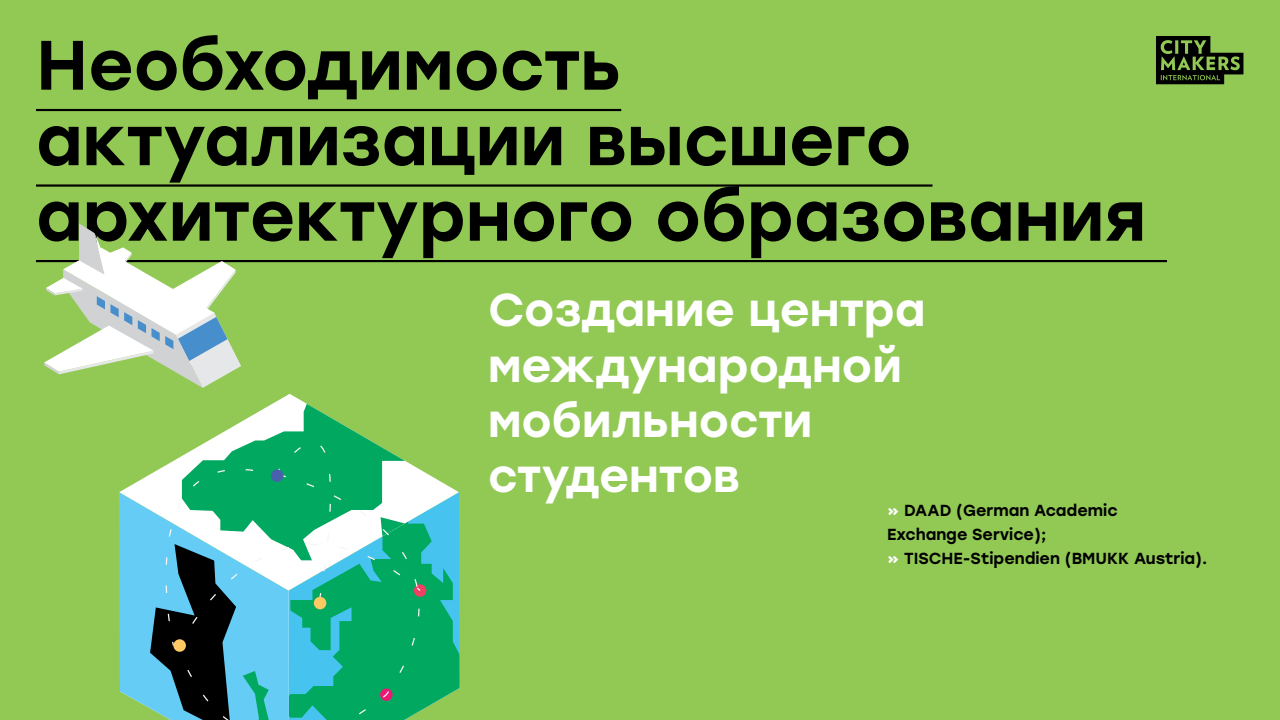
<style>
.page{position:relative;width:1280px;height:720px;background:#92c955}
.page>*{position:absolute;margin:0;border:0;box-sizing:border-box;transform-origin:0 0}
.t1{font:500 69.7px/75.5px "Stolzl";color:#000}
.t2{font:500 46.1px/55.3px "Stolzl";color:#fff}
.t3{font:500 16px/24px "Stolzl";color:#000}
.s1{color:#fff}
</style>
<div class="page">
<hr style="left:36px;top:109px;width:585px;height:2px;background:#000">
<hr style="left:36px;top:184px;width:897px;height:3px;background:#000">
<hr style="left:36px;top:260px;width:1131px;height:2px;background:#000">
<svg style="left:1156px;top:36px;width:87px;height:49px"></svg>
<svg style="left:44px;top:223px;width:197px;height:165px"></svg>
<svg style="left:119px;top:591px;width:31px;height:118px;background:#69cce5"></svg>
<svg style="left:119px;top:394px;width:178px;height:197px"></svg>
<svg style="left:150px;top:398px;width:310px;height:322px;background:#51b390"></svg>
<div style="left:271px;top:469px;width:12px;height:13px;background:#4961ad;border-radius:50%"></div>
<div style="left:314px;top:597px;width:12px;height:12px;background:#ffca63;border-radius:50%"></div>
<div style="left:173px;top:639px;width:13px;height:13px;background:#ffca63;border-radius:50%"></div>
<h1 class="t1" style="left:36px;top:28px;width:1112px">Необходимость актуализации высшего архитектурного образования</h1>
<h2 class="t2" style="left:488px;top:283px;width:439px">Создание центра международной мобильности студентов</h2>
<p class="t3" style="left:887px;top:498px;width:322px"><span class="s1">»</span> DAAD (German Academic<br>Exchange Service);<br><span class="s1">»</span> TISCHE-Stipendien (BMUKK Austria).</p>
</div>
